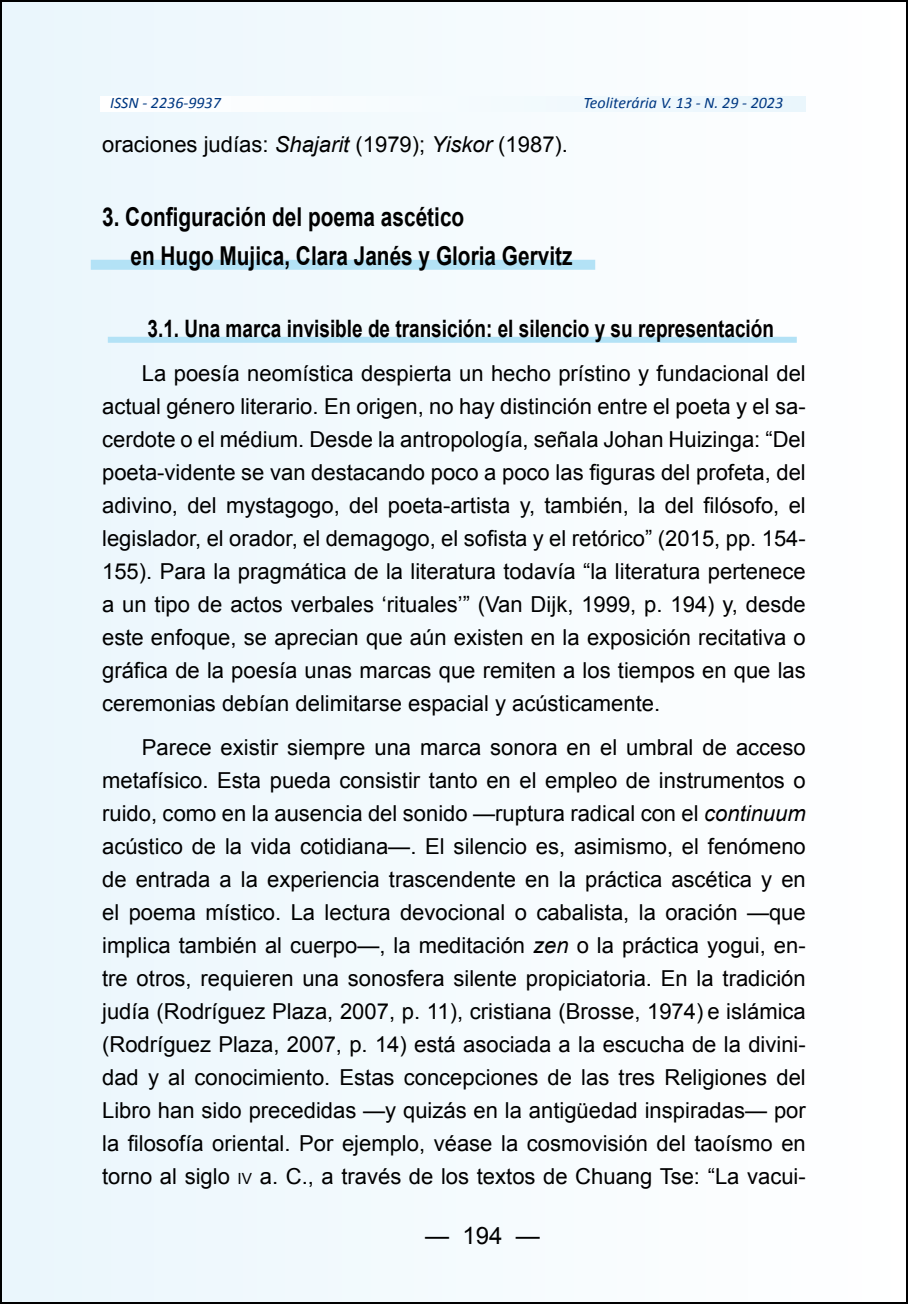
<style>
.page{position:relative;width:908px;height:1304px;background:#fff}
.page>*{position:absolute;margin:0;border:0;box-sizing:border-box;transform-origin:0 0}
.t1{font:700 26px/39px "Arial";color:#000;scale:.8 1}
.t2{font:700 24px "Arial";color:#000;scale:.79 1}
.t3{font:24px "Arial";color:#000}
.t4{font:22px/33px "Arial";color:#000;text-align:justify}
.t5{font:italic 16px "Calibri";color:#003882}
.s1{font-style:italic}
.s2{font-size:15.4px}
</style>
<div class="page">
<div style="left:1px;top:1px;width:905px;height:1302px;background:#f4fbfe"></div>
<div style="left:91px;top:260px;width:504px;height:10px;background:#b3e2f6"></div>
<div style="left:108px;top:337px;width:688px;height:6px;background:#b3e2f6"></div>
<p class="t5" style="left:110px;top:92px;width:112px">ISSN - 2236-9937</p>
<p class="t5" style="left:583px;top:92px;width:201px">Teoliterária V. 13 - N. 29 - 2023</p>
<p class="t4" style="left:102px;top:128px;width:467px">oraciones judías: <span class="s1">Shajarit</span> (1979); <span class="s1">Yiskor</span> (1987).</p>
<p class="t1" style="left:130px;top:199px;width:553px;text-indent:-28px">3. Configuración del poema ascético<br>en Hugo Mujica, Clara Janés y Gloria Gervitz</p>
<p class="t2" style="left:147px;top:313px;width:794px">3.1. Una marca invisible de transición: el silencio y su representación</p>
<p class="t4" style="left:102px;top:357px;width:704px;text-indent:40px">La poesía neomística despierta un hecho prístino y fundacional del actual género literario. En origen, no hay distinción entre el poeta y el sa&shy;cerdote o el médium. Desde la antropología, señala Johan Huizinga: “Del poeta-vidente se van destacando poco a poco las figuras del profeta, del adivino, del mystagogo, del poeta-artista y, también, la del filósofo, el legislador, el orador, el demagogo, el sofista y el retórico” (2015, pp. 154- 155). Para la pragmática de la literatura todavía “la literatura pertenece a un tipo de actos verbales ‘rituales’” (Van Dijk, 1999, p. 194) y, desde este enfoque, se aprecian que aún existen en la exposición recitativa o gráfica de la poesía unas marcas que remiten a los tiempos en que las ceremonias debían delimitarse espacial y acústicamente.</p>
<p class="t4" style="left:102px;top:731px;width:705px;text-indent:40px">Parece existir siempre una marca sonora en el umbral de acceso metafísico. Esta pueda consistir tanto en el empleo de instrumentos o ruido, como en la ausencia del sonido —ruptura radical con el <span class="s1">continuum </span>acústico de la vida cotidiana—. El silencio es, asimismo, el fenómeno de entrada a la experiencia trascendente en la práctica ascética y en el poema místico. La lectura devocional o cabalista, la oración —que implica también al cuerpo—, la meditación <span class="s1">zen</span> o la práctica yogui, en&shy;tre otros, requieren una sonosfera silente propiciatoria. En la tradición judía (Rodríguez Plaza, 2007, p. 11), cristiana (Brosse, 1974) e islámica (Rodríguez Plaza, 2007, p. 14) está asociada a la escucha de la divini&shy;dad y al conocimiento. Estas concepciones de las tres Religiones del Libro han sido precedidas —y quizás en la antigüedad inspiradas— por la filosofía oriental. Por ejemplo, véase la cosmovisión del taoísmo en torno al siglo <span class="s2">iv</span> a. C., a través de los textos de Chuang Tse: “La vacui-</p>
<p class="t3" style="left:425px;top:1219px;width:116px">— 194 —</p>
</div>
